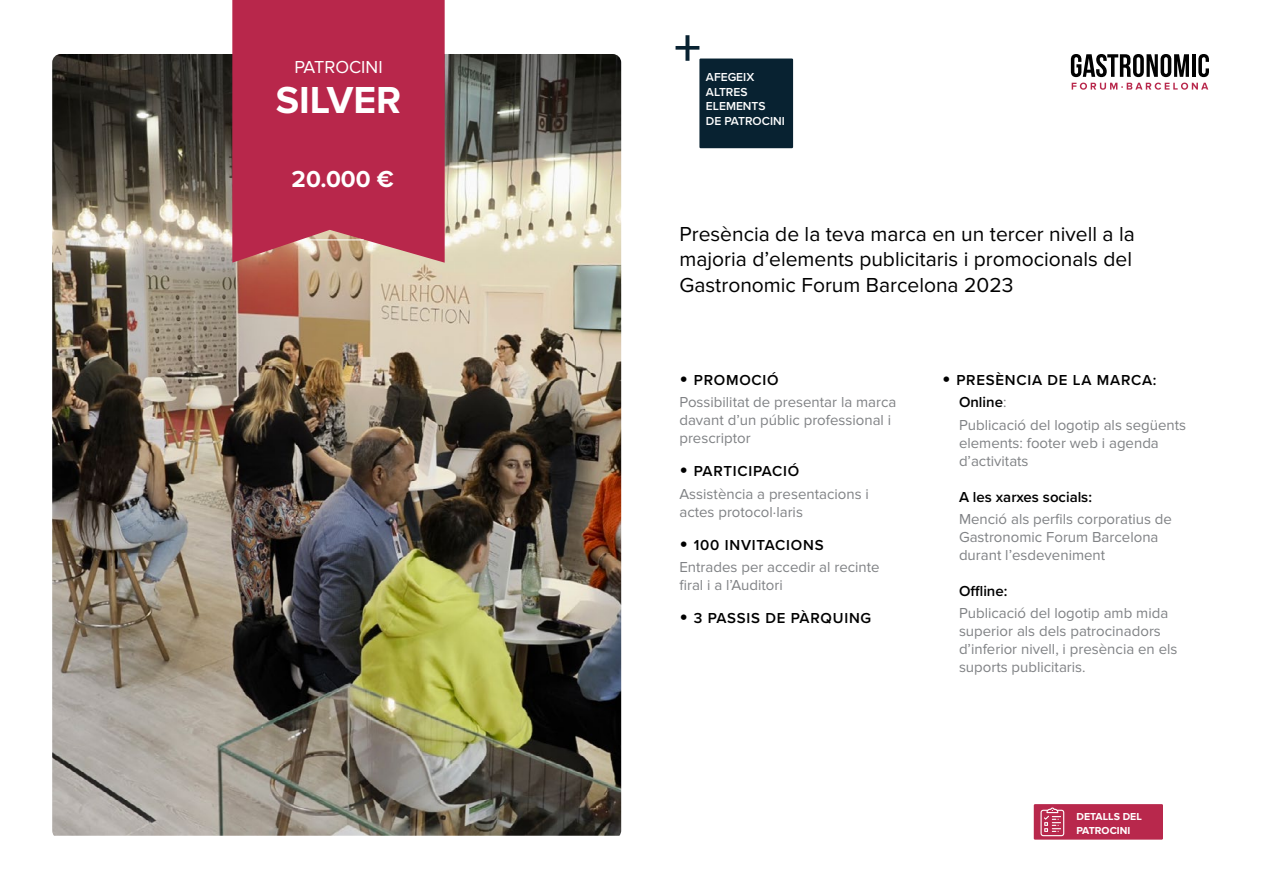
<style>
.page{position:relative;width:1263px;height:893px;background:#fff}
.page>*{position:absolute;margin:0;border:0;box-sizing:border-box;transform-origin:0 0}
.t1{font:700 39px "Proxima Nova";color:#fff}
.t2{font:700 24px "Proxima Nova";color:#fff}
.t3{font:21px/25.2px "Proxima Nova";color:#000}
.t4{font:18px "Proxima Nova";color:#fff}
.t5{font:15px/18px "Proxima Nova";color:#808285}
.t6{font:600 15px "Proxima Nova";letter-spacing:.05em;color:#000}
.t7{font:600 15px "Proxima Nova";color:#000}
.t8{font:600 12px/14.4px "Proxima Nova";color:#fff}
.t9{font:700 10.5px/13.5px "Proxima Nova";color:#fff}
.s1{font-size:24px}
.s2{font-weight:400;color:#808285}
</style>
<div class="page">
<img style="left:52px;top:54px;width:569px;height:782px">
<svg style="left:232px;top:0;width:213px;height:263px;background:#b92f4f"></svg>
<hr style="left:310px;top:240px;width:54px;height:1px;background:#fff">
<svg style="left:1071px;top:54px;width:21px;height:23px"></svg>
<svg style="left:1072px;top:83px;width:20px;height:7px"></svg>
<div style="left:699px;top:59px;width:94px;height:89px;background:#082231"></div>
<svg style="left:675px;top:35px;width:24px;height:26px"></svg>
<svg style="left:1092px;top:54px;width:117px;height:36px"></svg>
<svg style="left:1033px;top:804px;width:130px;height:36px;background:#bc3557"></svg>
<p class="t4" style="left:294px;top:56px;width:90px">PATROCINI</p>
<p class="t1" style="left:276px;top:78px;width:127px">SILVER</p>
<p class="t2" style="left:292px;top:165px;width:104px">20.000 €</p>
<p class="t8" style="left:706px;top:70px;width:80px">AFEGEIX<br>ALTRES<br>ELEMENTS<br>DE PATROCINI</p>
<p class="t3" style="left:679px;top:222px;width:457px">Presència de la teva marca en un tercer nivell a la majoria d’elements publicitaris i promocionals del<br>Gastronomic Forum Barcelona 2023</p>
<p class="t6" style="left:679px;top:369px;width:101px"><span class="s1">•</span> PROMOCIÓ</p>
<p class="t5" style="left:679px;top:394px;width:219px">Possibilitat de presentar la marca davant d’un públic professional i prescriptor</p>
<p class="t6" style="left:679px;top:460px;width:121px"><span class="s1">•</span> PARTICIPACIÓ</p>
<p class="t5" style="left:679px;top:485px;width:191px">Assistència a presentacions i actes protocol·laris</p>
<p class="t6" style="left:679px;top:534px;width:146px"><span class="s1">•</span> 100 INVITACIONS</p>
<p class="t5" style="left:679px;top:558px;width:202px">Entrades per accedir al recinte firal i a l’Auditori</p>
<p class="t6" style="left:679px;top:607px;width:193px"><span class="s1">•</span> 3 PASSIS DE PÀRQUING</p>
<p class="t6" style="left:942px;top:369px;width:216px"><span class="s1">•</span> PRESÈNCIA DE LA MARCA:</p>
<p class="t6" style="left:959px;top:391px;width:49px">Online<span class="s2">:</span></p>
<p class="t5" style="left:959px;top:416px;width:229px">Publicació del logotip als següents elements: footer web i agenda d’activitats</p>
<p class="t7" style="left:959px;top:485px;width:135px">A les xarxes socials:</p>
<p class="t5" style="left:959px;top:510px;width:214px">Menció als perfils corporatius de<br>Gastronomic Forum Barcelona durant l’esdeveniment</p>
<p class="t6" style="left:959px;top:580px;width:50px">Offline:</p>
<p class="t5" style="left:959px;top:604px;width:220px">Publicació del logotip amb mida superior als dels patrocinadors d’inferior nivell, i presència en els suports publicitaris.</p>
<p class="t9" style="left:1076px;top:810px;width:67px">DETALLS DEL<br>PATROCINI</p>
</div>
